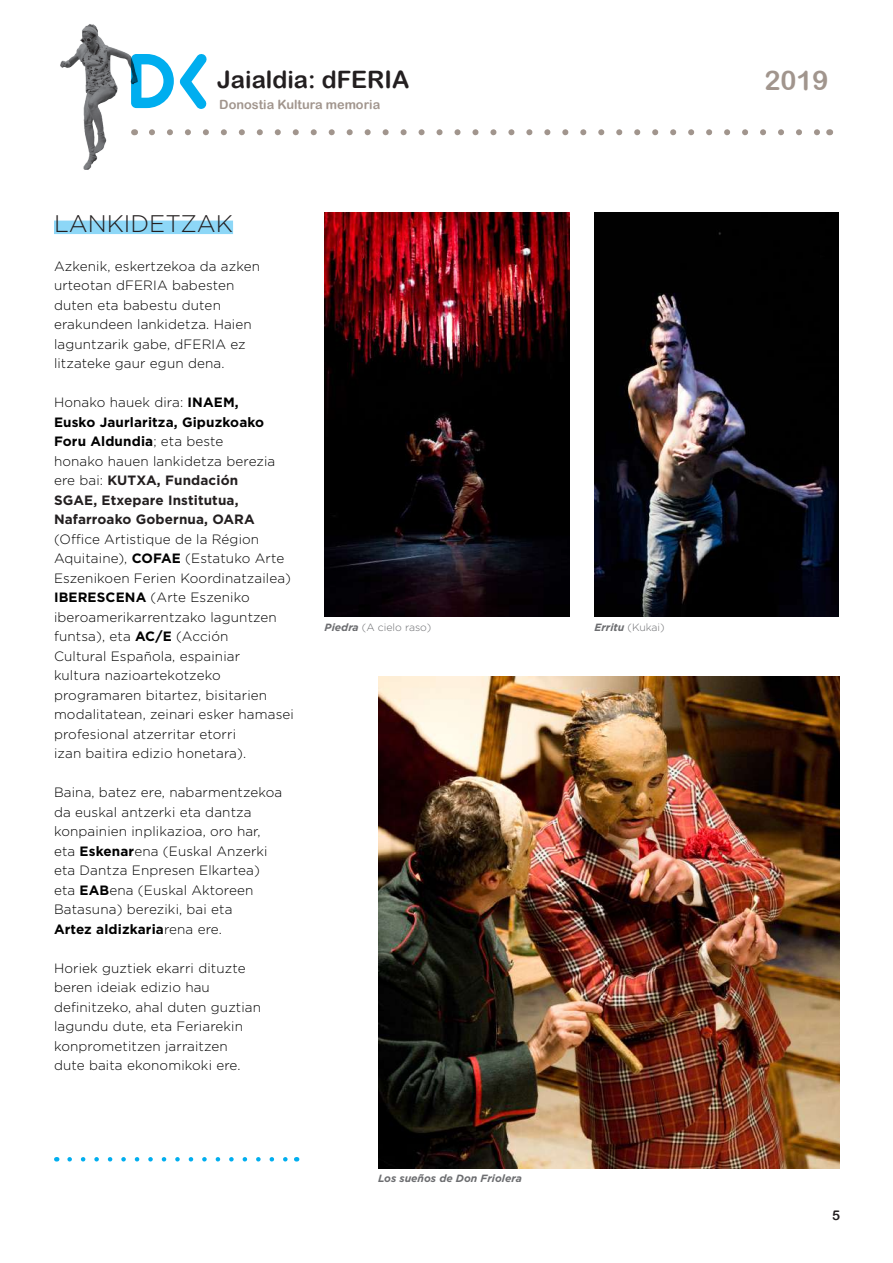
<style>
.page{position:relative;width:893px;height:1263px;background:#fff}
.page>*{position:absolute;margin:0;border:0;box-sizing:border-box;transform-origin:0 0}
.t1{font:27px "Arial Rounded MT Bold";color:#a1958d}
.t2{font:24px "Arial Rounded MT Bold";color:#231f20}
.t3{font:300 24px "Gotham";color:#231f20}
.t4{font:300 13.5px/19.5px "Gotham";letter-spacing:.01em;color:#000}
.t5{font:700 13.5px/19.5px "Gotham";letter-spacing:.01em;color:#231f20}
.t6{font:13.5px "Arial Rounded MT Bold";color:#231f20}
.t7{font:12.75px "Arial Rounded MT Bold";color:#a1958d}
.t8{font:300 10.5px "Gotham";color:#6c6d70}
.t9{font:italic 700 10.5px "Gotham";color:#6c6d70}
.s1{font-weight:300;color:#000}
.s2{color:#000}
.s3{font-weight:700}
.s4{font-weight:700;font-style:italic}
</style>
<div class="page">
<svg style="left:141px;top:54px;width:33px;height:54px"></svg>
<svg style="left:180px;top:54px;width:27px;height:55px"></svg>
<svg style="left:152px;top:129px;width:668px;height:6px"></svg>
<img style="left:60px;top:24px;width:81px;height:146px">
<div style="left:54px;top:221px;width:179px;height:13px;background:#8dd7f7"></div>
<img style="left:325px;top:213px;width:244px;height:404px">
<img style="left:595px;top:213px;width:244px;height:404px">
<svg style="left:70px;top:1157px;width:218px;height:4px"></svg>
<img style="left:378px;top:676px;width:461px;height:492px">
<h2 class="t2" style="left:217px;top:65px;width:194px">Jaialdia: dFeria</h2>
<h1 class="t1" style="left:764px;top:65px;width:66px">2019</h1>
<p class="t7" style="left:219px;top:97px;width:162px">Donostia Kultura memoria</p>
<h2 class="t3" style="left:54px;top:208px;width:181px">LANKIDETZAK</h2>
<p class="t4" style="left:54px;top:256px;width:208px">Azkenik, eskertzekoa da azken urteotan dFERIA babesten duten eta babestu duten erakundeen lankidetza. Haien laguntzarik gabe, dFERIA ez litzateke gaur egun dena.</p>
<p class="t5" style="left:54px;top:393px;width:223px"><span class="s1">Honako hauek dira:</span> <span class="s2">INAEM,<br>Eusko Jaurlaritza, Gipuzkoako<br>Foru Aldundia</span><span class="s1">; eta beste honako hauen lankidetza berezia ere bai:</span> KUTXA, Fundación<br>SGAE, Etxepare Institutua,<br>Nafarroako Gobernua, OARA</p>
<p class="t4" style="left:54px;top:529px;width:241px">(Office Artistique de la Région<br>Aquitaine), <span class="s3">COFAE</span> (Estatuko Arte<br>Eszenikoen Ferien Koordinatzailea)<br><span class="s3">IBERESCENA</span> (Arte Eszeniko iberoamerikarrentzako laguntzen funtsa), eta <span class="s3">AC/E</span> (Acción<br>Cultural Española, espainiar<br>kultura nazioartekotzeko programaren bitartez, bisitarien modalitatean, zeinari esker hamasei profesional atzerritar etorri<br>izan baitira edizio honetara).</p>
<p class="t4" style="left:54px;top:782px;width:230px">Baina, batez ere, nabarmentzekoa da euskal antzerki eta dantza konpainien inplikazioa, oro har, eta <span class="s3">Eskenar</span>ena (Euskal Anzerki eta Dantza Enpresen Elkartea) eta <span class="s3">EAB</span>ena (Euskal Aktoreen<br>Batasuna) bereziki, bai eta<br><span class="s3">Artez aldizkaria</span>rena ere.</p>
<p class="t4" style="left:54px;top:958px;width:209px">Horiek guztiek ekarri dituzte beren ideiak edizio hau definitzeko, ahal duten guztian lagundu dute, eta Feriarekin konprometitzen jarraitzen dute baita ekonomikoki ere.</p>
<p class="t8" style="left:325px;top:620px;width:108px"><span class="s4">Piedra</span> (A cielo raso)</p>
<p class="t8" style="left:595px;top:620px;width:72px"><span class="s4">Erritu</span> (Kukai)</p>
<p class="t9" style="left:378px;top:1171px;width:145px">Los sueños de Don Friolera</p>
<p class="t6" style="left:832px;top:1208px;width:10px">5</p>
</div>
